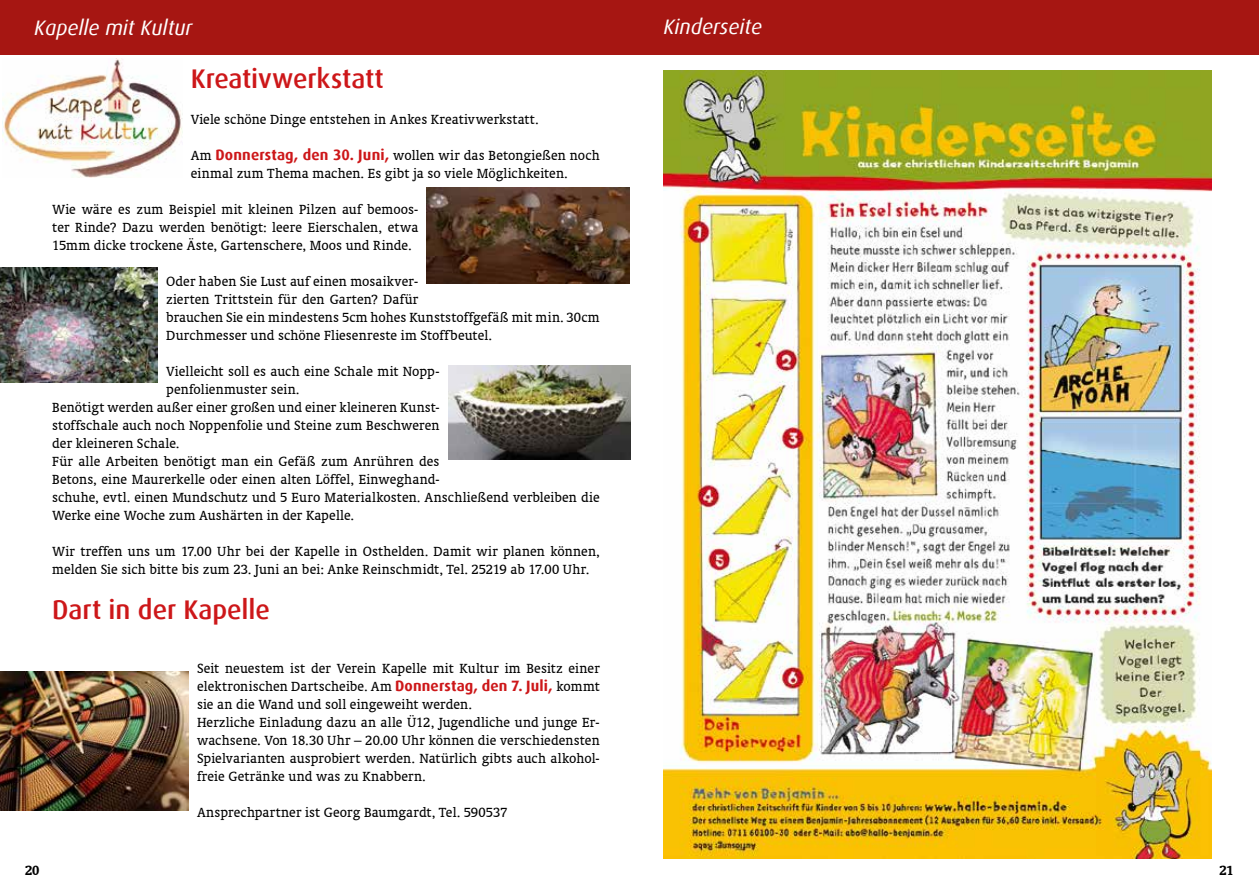
<style>
.page{position:relative;width:1259px;height:893px;background:#fff}
.page>*{position:absolute;margin:0;border:0;box-sizing:border-box;transform-origin:0 0}
.t1{font:500 27px "Dax";letter-spacing:-.005em;color:#cd1719}
.t2{font:italic 21px "Dax";color:#fff}
.t3{font:15px/18px "Oranda BT";letter-spacing:.005em;color:#000}
.t4{font:700 15px "Oranda BT";color:#000}
.s1{font-family:"Dax";font-weight:700;color:#cd1719}
</style>
<div class="page">
<div style="left:0;top:0;width:644px;height:54px;background:#a61612"></div>
<img style="left:2px;top:59px;width:180px;height:119px">
<img style="left:427px;top:187px;width:202px;height:97px">
<img style="left:448px;top:366px;width:183px;height:93px">
<img style="left:0;top:268px;width:158px;height:115px">
<img style="left:0;top:671px;width:189px;height:140px">
<div style="left:617px;top:0;width:642px;height:54px;background:#a61612"></div>
<img style="left:663px;top:70px;width:548px;height:788px">
<h2 class="t2" style="left:34px;top:16px;width:160px">Kapelle mit Kultur</h2>
<h1 class="t1" style="left:191px;top:64px;width:194px">Kreativwerkstatt</h1>
<p class="t3" style="left:191px;top:110px;width:349px">Viele schöne Dinge entstehen in Ankes Kreativwerkstatt.</p>
<p class="t3" style="left:191px;top:146px;width:410px">Am <span class="s1">Donnerstag, den 30. Juni,</span> wollen wir das Betongießen noch einmal zum Thema machen. Es gibt ja so viele Möglichkeiten.</p>
<p class="t3" style="left:52px;top:200px;width:367px;text-align:justify">Wie wäre es zum Beispiel mit kleinen Pilzen auf bemoos&shy;ter Rinde? Dazu werden benötigt: leere Eierschalen, etwa 15mm dicke trockene Äste, Gartenschere, Moos und Rinde.</p>
<p class="t3" style="left:166px;top:272px;width:435px">Oder haben Sie Lust auf einen mosaikver-<br>zierten Trittstein für den Garten? Dafür<br>brauchen Sie ein mindestens 5cm hohes Kunststoffgefäß mit min. 30cm Durchmesser und schöne Fliesenreste im Stoffbeutel.</p>
<p class="t3" style="left:166px;top:362px;width:275px">Vielleicht soll es auch eine Schale mit Nopp-</p>
<p class="t3" style="left:166px;top:380px;width:135px">penfolienmuster sein.</p>
<p class="t3" style="left:52px;top:398px;width:389px">Benötigt werden außer einer großen und einer kleineren Kunst-</p>
<p class="t3" style="left:52px;top:416px;width:389px">stoffschale auch noch Noppenfolie und Steine zum Beschweren</p>
<p class="t3" style="left:52px;top:434px;width:129px">der kleineren Schale.</p>
<p class="t3" style="left:52px;top:452px;width:389px">Für alle Arbeiten benötigt man ein Gefäß zum Anrühren des</p>
<p class="t3" style="left:52px;top:470px;width:389px">Betons, eine Maurerkelle oder einen alten Löffel, Einweghand-</p>
<p class="t3" style="left:52px;top:488px;width:549px">schuhe, evtl. einen Mundschutz und 5 Euro Materialkosten. Anschließend verbleiben die</p>
<p class="t3" style="left:52px;top:506px;width:303px">Werke eine Woche zum Aushärten in der Kapelle.</p>
<p class="t3" style="left:52px;top:542px;width:549px">Wir treffen uns um 17.00 Uhr bei der Kapelle in Osthelden. Damit wir planen können, melden Sie sich bitte bis zum 23. Juni an bei: Anke Reinschmidt, Tel. 25219 ab 17.00 Uhr.</p>
<h1 class="t1" style="left:52px;top:595px;width:219px">Dart in der Kapelle</h1>
<p class="t3" style="left:197px;top:659px;width:404px">Seit neuestem ist der Verein Kapelle mit Kultur im Besitz einer elektronischen Dartscheibe. Am <span class="s1">Donnerstag, den 7. Juli,</span> kommt sie an die Wand und soll eingeweiht werden.<br>Herzliche Einladung dazu an alle Ü12, Jugendliche und junge Er&shy;wachsene. Von 18.30 Uhr – 20.00 Uhr können die verschiedensten Spielvarianten ausprobiert werden. Natürlich gibts auch alkohol&shy;freie Getränke und was zu Knabbern.</p>
<p class="t3" style="left:197px;top:803px;width:312px">Ansprechpartner ist Georg Baumgardt, Tel. 590537</p>
<h2 class="t2" style="left:663px;top:15px;width:100px">Kinderseite</h2>
<p class="t4" style="left:25px;top:861px;width:16px">20</p>
<p class="t4" style="left:1219px;top:861px;width:16px">21</p>
</div>
